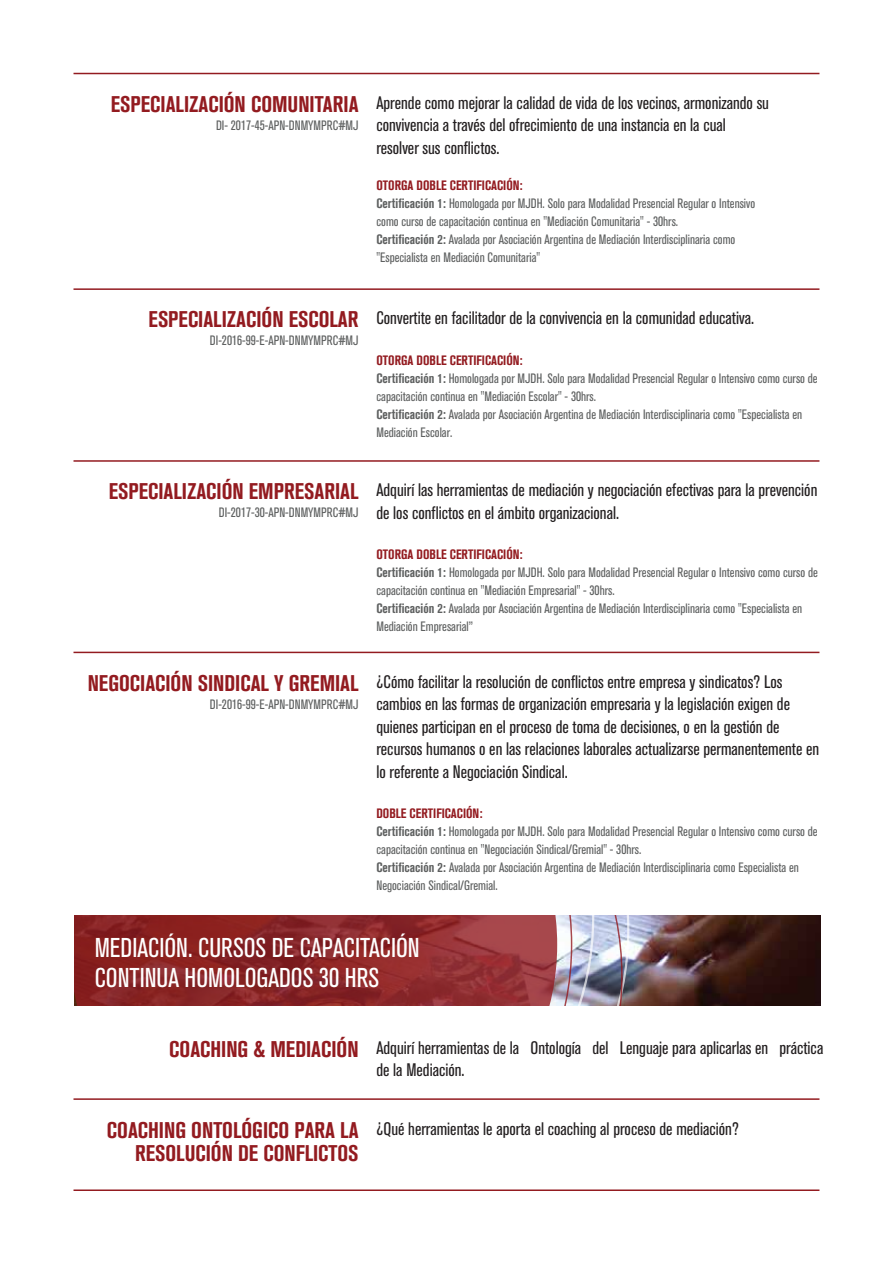
<style>
.page{position:relative;width:893px;height:1263px;background:#fff}
.page>*{position:absolute;margin:0;border:0;box-sizing:border-box;transform-origin:0 0}
.t1{font:condensed 27px/30px "Akzidenz Grotesk BQ";color:#fff}
.t2{font:700 condensed 22.5px/22.5px "Akzidenz Grotesk BQ";color:#931b20;text-align:right}
.t3{font:condensed 18px/22.5px "Akzidenz Grotesk BQ";color:#231f20}
.t4{font:condensed 13.5px/18px "Akzidenz Grotesk BQ";color:#5e6060}
.s1{font-weight:700;color:#931b20}
.s2{font-weight:700}
.s3{font-weight:700;font-size:22.5px;color:#931b20}
</style>
<div class="page">
<hr style="left:74px;top:73px;width:745px;height:1px;background:#931b20">
<hr style="left:74px;top:288px;width:745px;height:2px;background:#931b20">
<hr style="left:74px;top:460px;width:745px;height:2px;background:#931b20">
<hr style="left:74px;top:652px;width:745px;height:1px;background:#931b20">
<hr style="left:74px;top:1098px;width:745px;height:2px;background:#931b20">
<hr style="left:74px;top:1189px;width:745px;height:2px;background:#931b20">
<img style="left:629px;top:916px;width:192px;height:89px">
<svg style="left:75px;top:916px;width:548px;height:89px;background:#91393d"></svg>
<h2 class="t2" style="left:111px;top:93px;width:249px">ESPECIALIZACIÓN COMUNITARIA</h2>
<p class="t4" style="left:216px;top:116px;width:144px">DI- 2017-45-APN-DNMYMPRC#MJ</p>
<h3 class="t3" style="left:376px;top:91px;width:394px">Aprende como mejorar la calidad de vida de los vecinos, armonizando su convivencia a través del ofrecimiento de una instancia en la cual resolver sus conflictos.</h3>
<p class="t4" style="left:376px;top:176px;width:380px"><span class="s1">OTORGA DOBLE CERTIFICACIÓN:<br></span><span class="s2">Certificación 1:</span> Homologada por MJDH. Solo para Modalidad Presencial Regular o Intensivo como curso de capacitación continua en "Mediación Comunitaria" - 30hrs.<br><span class="s2">Certificación 2:</span> Avalada por Asociación Argentina de Mediación Interdisciplinaria como "Especialista en Mediación Comunitaria"</p>
<h2 class="t2" style="left:149px;top:308px;width:211px">ESPECIALIZACIÓN ESCOLAR</h2>
<p class="t4" style="left:210px;top:332px;width:150px">DI-2016-99-E-APN-DNMYMPRC#MJ</p>
<h3 class="t3" style="left:376px;top:307px;width:379px">Convertite en facilitador de la convivencia en la comunidad educativa.</h3>
<p class="t4" style="left:376px;top:351px;width:443px"><span class="s1">OTORGA DOBLE CERTIFICACIÓN:<br></span><span class="s2">Certificación 1:</span> Homologada por MJDH. Solo para Modalidad Presencial Regular o Intensivo como curso de capacitación continua en "Mediación Escolar" - 30hrs.<br><span class="s2">Certificación 2:</span> Avalada por Asociación Argentina de Mediación Interdisciplinaria como "Especialista en Mediación Escolar.</p>
<h2 class="t2" style="left:109px;top:480px;width:251px">ESPECIALIZACIÓN EMPRESARIAL</h2>
<p class="t4" style="left:219px;top:504px;width:141px">DI-2017-30-APN-DNMYMPRC#MJ</p>
<h3 class="t3" style="left:376px;top:479px;width:442px">Adquirí las herramientas de mediación y negociación efectivas para la prevención de los conflictos en el ámbito organizacional.</h3>
<p class="t4" style="left:376px;top:546px;width:443px"><span class="s1">OTORGA DOBLE CERTIFICACIÓN:<br></span><span class="s2">Certificación 1:</span> Homologada por MJDH. Solo para Modalidad Presencial Regular o Intensivo como curso de capacitación continua en "Mediación Empresarial" - 30hrs.<br><span class="s2">Certificación 2:</span> Avalada por Asociación Argentina de Mediación Interdisciplinaria como "Especialista en Mediación Empresarial”</p>
<h2 class="t2" style="left:88px;top:672px;width:272px">NEGOCIACIÓN SINDICAL Y GREMIAL</h2>
<p class="t4" style="left:210px;top:695px;width:150px">DI-2016-99-E-APN-DNMYMPRC#MJ</p>
<p class="t3" style="left:376px;top:670px;width:444px">¿Cómo facilitar la resolución de conflictos entre empresa y sindicatos? Los cambios en las formas de organización empresaria y la legislación exigen de quienes participan en el proceso de toma de decisiones, o en la gestión de recursos humanos o en las relaciones laborales actualizarse permanentemente en lo referente a Negociación Sindical.</p>
<p class="t4" style="left:376px;top:805px;width:443px"><span class="s1">DOBLE CERTIFICACIÓN:<br></span><span class="s2">Certificación 1:</span> Homologada por MJDH. Solo para Modalidad Presencial Regular o Intensivo como curso de capacitación continua en "Negociación Sindical/Gremial" - 30hrs.<br><span class="s2">Certificación 2:</span> Avalada por Asociación Argentina de Mediación Interdisciplinaria como Especialista en Negociación Sindical/Gremial.</p>
<h1 class="t1" style="left:95px;top:933px;width:327px">MEDIACIÓN. CURSOS DE CAPACITACIÓN<br>CONTINUA HOMOLOGADOS 30 HRS</h1>
<h3 class="t3" style="left:376px;top:1036px;width:448px;text-indent:-207px"><span class="s3">COACHING &amp; MEDIACIÓN</span> Adquirí herramientas de la Ontología del Lenguaje para aplicarlas en práctica de la Mediación.</h3>
<h2 class="t2" style="left:107px;top:1119px;width:253px">COACHING ONTOLÓGICO PARA LA<br>RESOLUCIÓN DE CONFLICTOS</h2>
<h3 class="t3" style="left:376px;top:1118px;width:364px">¿Qué herramientas le aporta el coaching al proceso de mediación?</h3>
</div>
